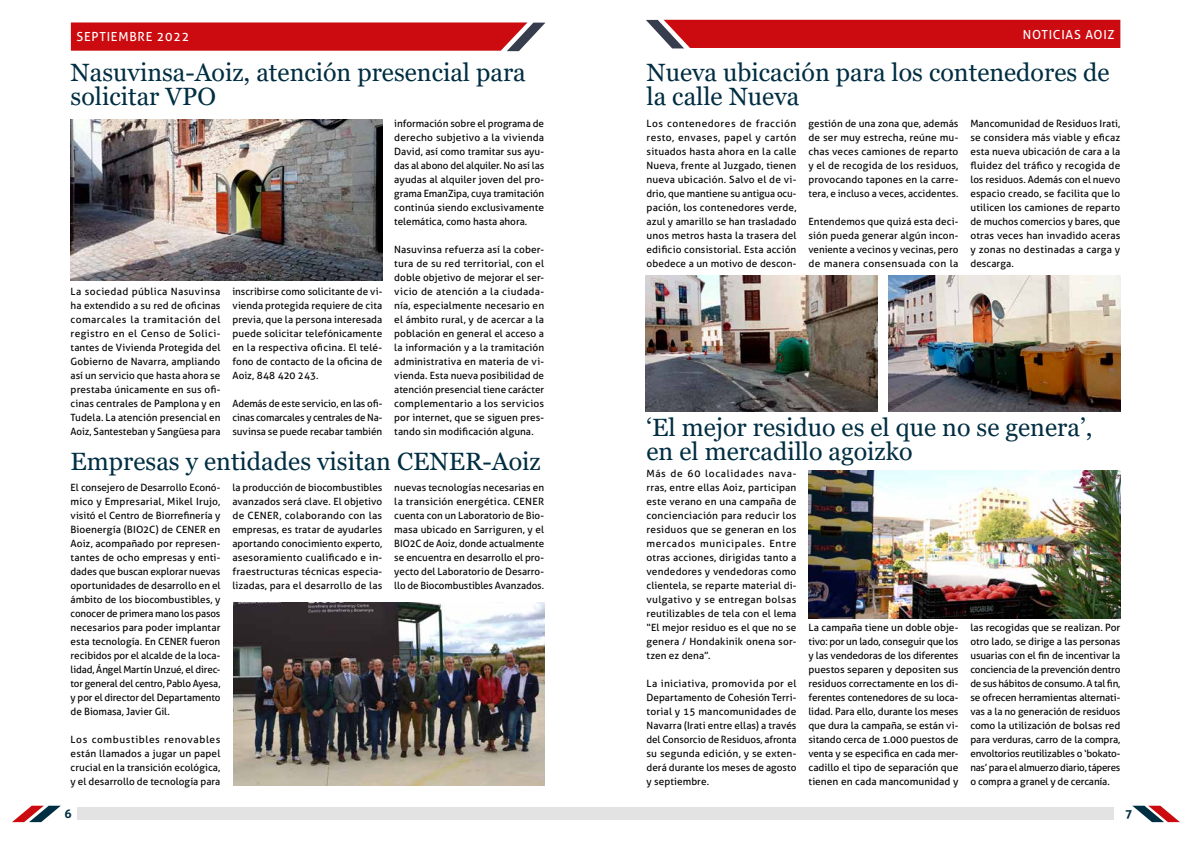
<style>
.page{position:relative;width:1191px;height:842px;background:#fff}
.page>*{position:absolute;margin:0;border:0;box-sizing:border-box;transform-origin:0 0}
.t1{font:25px/24px "Georgia";color:#002e42}
.t2{font:12.5px "Aller";letter-spacing:.06em;color:#fff}
.t3{font:700 12px "Aller";color:#002e42}
.t4{font:10px/14px "Aller";letter-spacing:.005em;color:#000;text-align:justify}
</style>
<div class="page">
<div style="left:77px;top:807px;width:518px;height:13px;background:#e3e3e3"></div>
<div style="left:595px;top:807px;width:519px;height:13px;background:#e3e3e3"></div>
<svg style="left:1132px;top:806px;width:48px;height:16px"></svg>
<svg style="left:12px;top:806px;width:49px;height:16px"></svg>
<svg style="left:71px;top:22px;width:475px;height:29px;background:#ca1c20"></svg>
<div style="left:646px;top:20px;width:474px;height:28px;background:#cb0b0f"></div>
<img style="left:233px;top:602px;width:311px;height:183px">
<img style="left:71px;top:119px;width:311px;height:162px">
<img style="left:889px;top:275px;width:231px;height:136px">
<img style="left:646px;top:275px;width:231px;height:136px">
<img style="left:808px;top:471px;width:312px;height:147px">
<p class="t2" style="left:77px;top:29px;width:114px">SEPTIEMBRE 2022</p>
<p class="t2" style="left:1022px;top:27px;width:93px">NOTICIAS AOIZ</p>
<h1 class="t1" style="left:71px;top:61px;width:457px">Nasuvinsa-Aoiz, atención presencial para solicitar VPO</h1>
<p class="t4" style="left:71px;top:284px;width:151px">La sociedad pública Nasuvinsa ha extendido a su red de oficinas comarcales la tramitación del registro en el Censo de Solici&shy;tantes de Vivienda Protegida del Gobierno de Navarra, ampliando así un servicio que hasta ahora se prestaba únicamente en sus ofi&shy;cinas centrales de Pamplona y en Tudela. La atención presencial en Aoiz, Santesteban y Sangüesa para</p>
<p class="t4" style="left:232px;top:284px;width:151px">inscribirse como solicitante de vi&shy;vienda protegida requiere de cita previa, que la persona interesada puede solicitar telefónicamente en la respectiva oficina. El telé&shy;fono de contacto de la oficina de Aoiz, 848 420 243.</p>
<p class="t4" style="left:232px;top:396px;width:151px">Además de este servicio, en las ofi&shy;cinas comarcales y centrales de Na&shy;suvinsa se puede recabar también</p>
<p class="t4" style="left:394px;top:116px;width:151px">información sobre el programa de derecho subjetivo a la vivienda David, así como tramitar sus ayu&shy;das al abono del alquiler. No así las ayudas al alquiler joven del pro&shy;grama EmanZipa, cuya tramitación continúa siendo exclusivamente telemática, como hasta ahora.</p>
<p class="t4" style="left:394px;top:242px;width:151px">Nasuvinsa refuerza así la cober&shy;tura de su red territorial, con el doble objetivo de mejorar el ser&shy;vicio de atención a la ciudada&shy;nía, especialmente necesario en el ámbito rural, y de acercar a la población en general el acceso a la información y a la tramitación administrativa en materia de vi&shy;vienda. Esta nueva posibilidad de atención presencial tiene carácter complementario a los servicios por internet, que se siguen pres&shy;tando sin modificación alguna.</p>
<h1 class="t1" style="left:71px;top:450px;width:471px">Empresas y entidades visitan CENER-Aoiz</h1>
<p class="t4" style="left:71px;top:480px;width:151px">El consejero de Desarrollo Econó&shy;mico y Empresarial, Mikel Irujo, visitó el Centro de Biorrefinería y Bioenergía (BIO2C) de CENER en Aoiz, acompañado por represen&shy;tantes de ocho empresas y enti&shy;dades que buscan explorar nuevas oportunidades de desarrollo en el ámbito de los biocombustibles, y conocer de primera mano los pasos necesarios para poder implantar esta tecnología. En CENER fueron recibidos por el alcalde de la loca&shy;lidad, Ángel Martín Unzué, el direc&shy;tor general del centro, Pablo Ayesa, y por el director del Departamento de Biomasa, Javier Gil.</p>
<p class="t4" style="left:71px;top:732px;width:151px">Los combustibles renovables están llamados a jugar un papel crucial en la transición ecológica, y el desarrollo de tecnología para</p>
<p class="t4" style="left:232px;top:480px;width:151px">la producción de biocombustibles avanzados será clave. El objetivo de CENER, colaborando con las empresas, es tratar de ayudarles aportando conocimiento experto, asesoramiento cualificado e in&shy;fraestructuras técnicas especia&shy;lizadas, para el desarrollo de las</p>
<p class="t4" style="left:394px;top:480px;width:151px">nuevas tecnologías necesarias en la transición energética. CENER cuenta con un Laboratorio de Bio&shy;masa ubicado en Sarriguren, y el BIO2C de Aoiz, donde actualmente se encuentra en desarrollo el pro&shy;yecto del Laboratorio de Desarro&shy;llo de Biocombustibles Avanzados.</p>
<h1 class="t1" style="left:646px;top:61px;width:465px">Nueva ubicación para los contenedores de la calle Nueva</h1>
<p class="t4" style="left:646px;top:116px;width:151px">Los contenedores de fracción resto, envases, papel y cartón situados hasta ahora en la calle Nueva, frente al Juzgado, tienen nueva ubicación. Salvo el de vi&shy;drio, que mantiene su antigua ocu&shy;pación, los contenedores verde, azul y amarillo se han trasladado unos metros hasta la trasera del edificio consistorial. Esta acción obedece a un motivo de descon-</p>
<p class="t4" style="left:808px;top:116px;width:151px">gestión de una zona que, además de ser muy estrecha, reúne mu&shy;chas veces camiones de reparto y el de recogida de los residuos, provocando tapones en la carre&shy;tera, e incluso a veces, accidentes.</p>
<p class="t4" style="left:808px;top:214px;width:151px">Entendemos que quizá esta deci&shy;sión pueda generar algún incon&shy;veniente a vecinos y vecinas, pero de manera consensuada con la</p>
<p class="t4" style="left:970px;top:116px;width:151px">Mancomunidad de Residuos Irati, se considera más viable y eficaz esta nueva ubicación de cara a la fluidez del tráfico y recogida de los residuos. Además con el nuevo espacio creado, se facilita que lo utilicen los camiones de reparto de muchos comercios y bares, que otras veces han invadido aceras y zonas no destinadas a carga y descarga.</p>
<h1 class="t1" style="left:646px;top:415px;width:447px">‘El mejor residuo es el que no se genera’, en el mercadillo agoizko</h1>
<p class="t4" style="left:646px;top:466px;width:151px">Más de 60 localidades nava&shy;rras, entre ellas Aoiz, participan este verano en una campaña de concienciación para reducir los residuos que se generan en los mercados municipales. Entre otras acciones, dirigidas tanto a vendedores y vendedoras como clientela, se reparte material di&shy;vulgativo y se entregan bolsas reutilizables de tela con el lema “El mejor residuo es el que no se genera / Hondakinik onena sor&shy;tzen ez dena”.</p>
<p class="t4" style="left:646px;top:676px;width:151px">La iniciativa, promovida por el Departamento de Cohesión Terri&shy;torial y 15 mancomunidades de Navarra (Irati entre ellas) a través del Consorcio de Residuos, afronta su segunda edición, y se exten&shy;derá durante los meses de agosto y septiembre.</p>
<p class="t4" style="left:808px;top:620px;width:151px">La campaña tiene un doble obje&shy;tivo: por un lado, conseguir que los y las vendedoras de los diferentes puestos separen y depositen sus residuos correctamente en los di&shy;ferentes contenedores de su loca&shy;lidad. Para ello, durante los meses que dura la campaña, se están vi&shy;sitando cerca de 1.000 puestos de venta y se especifica en cada mer&shy;cadillo el tipo de separación que tienen en cada mancomunidad y</p>
<p class="t4" style="left:970px;top:620px;width:151px">las recogidas que se realizan. Por otro lado, se dirige a las personas usuarias con el fin de incentivar la conciencia de la prevención dentro de sus hábitos de consumo. A tal fin, se ofrecen herramientas alternati&shy;vas a la no generación de residuos como la utilización de bolsas red para verduras, carro de la compra, envoltorios reutilizables o ‘bokato&shy;nas’ para el almuerzo diario, táperes o compra a granel y de cercanía.</p>
<p class="t3" style="left:64px;top:806px;width:9px">6</p>
<p class="t3" style="left:1125px;top:806px;width:9px">7</p>
</div>
